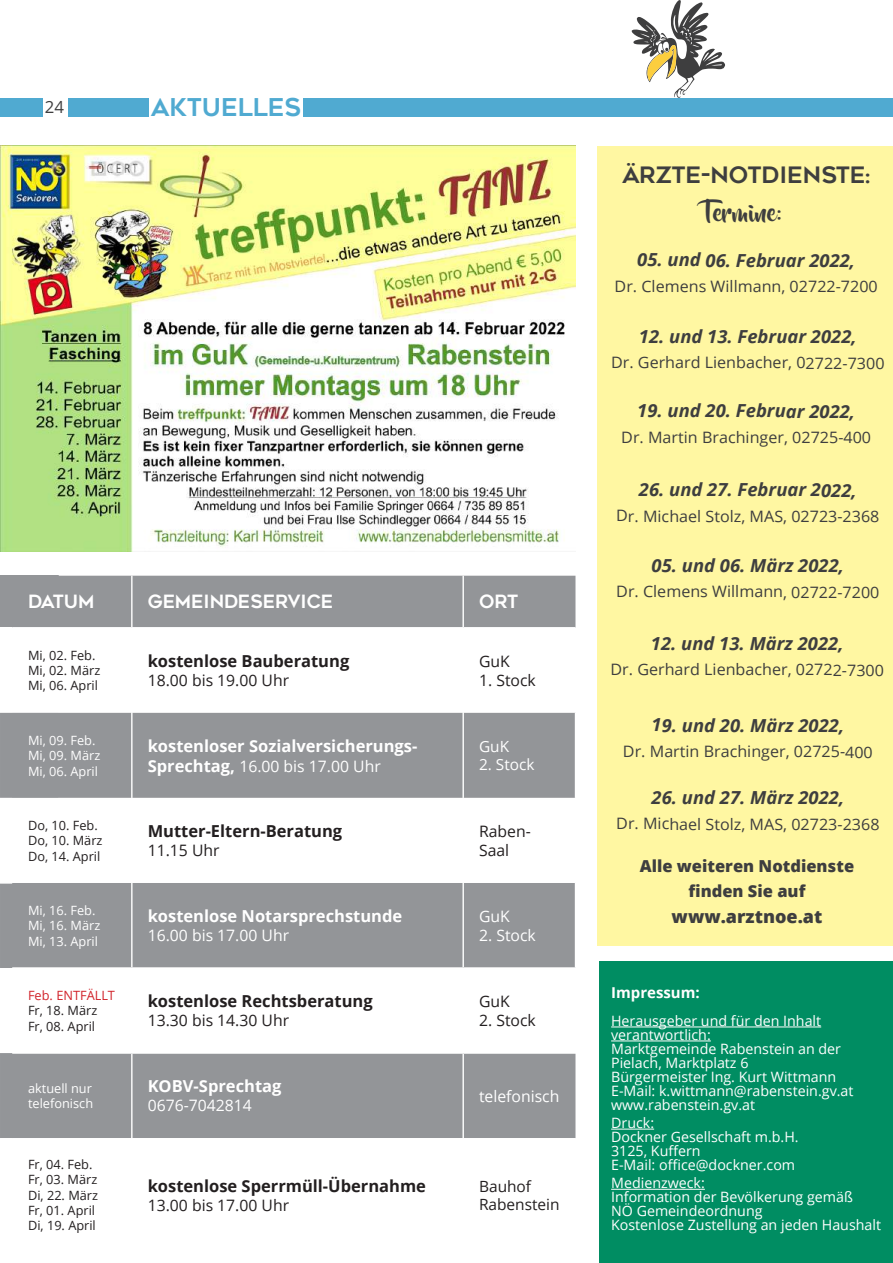
<style>
.page{position:relative;width:893px;height:1263px;background:#fff}
.page>*{position:absolute;margin:0;border:0;box-sizing:border-box;transform-origin:0 0}
.t1{font:24.45px "Geometos";color:#50aad1}
.t2{font:24px "Beyond The Mountains";color:#3e3e3f}
.t3{font:22.5px "Geometos";color:#3e3e3f}
.t4{font:18.15px "Geometos";color:#fff}
.t5{font:italic 700 18px "Open Sans";color:#3e3e3f}
.t6{font:800 18px "Open Sans";color:#3e3e3f}
.t7{font:16.8px "Open Sans";color:#3e3e3f}
.t8{font:700 16.5px "Open Sans";color:#231f20}
.t9{font:700 16.5px "Open Sans";color:#fff}
.t10{font:800 16.5px/25.5px "Open Sans";color:#3e3e3f;text-align:center}
.t11{font:15.75px "Open Sans";letter-spacing:-.005em;color:#3e3e3f}
.t12{font:15.75px/18.9px "Open Sans";color:#231f20}
.t13{font:15.75px "Open Sans";color:#fff}
.t14{font:15.45px/18.6px "Open Sans";color:#231f20}
.t15{font:15.45px "Open Sans";color:#fff}
.t16{font:700 15px "Open Sans";color:#fff}
.t17{font:14.25px/14px "Open Sans";color:#fff}
.t18{font:12.75px/15.3px "Open Sans";color:#231f20}
.t19{font:12.75px/15.3px "Open Sans";color:#fff}
.t20{font:12.75px "Open Sans";color:#d1232a}
.s1{font-weight:700;font-size:16.5px}
</style>
<div class="page">
<div style="left:0;top:576px;width:59px;height:52px;background:#939598"></div>
<svg style="left:0;top:713px;width:12px;height:425px"></svg>
<hr style="left:0;top:627px;width:60px;height:1px;background:#fff">
<hr style="left:0;top:882px;width:60px;height:2px;background:#fff">
<div style="left:59px;top:576px;width:516px;height:51px;background:#939598"></div>
<svg style="left:12px;top:712px;width:563px;height:1px"></svg>
<div style="left:12px;top:713px;width:563px;height:85px;background:#939598"></div>
<svg style="left:12px;top:883px;width:563px;height:255px;fill:#939598"></svg>
<hr style="left:131px;top:576px;width:2px;height:51px;background:#fff">
<hr style="left:462px;top:576px;width:2px;height:51px;background:#fff">
<hr style="left:131px;top:628px;width:2px;height:85px;background:#fff">
<hr style="left:462px;top:628px;width:2px;height:85px;background:#fff">
<hr style="left:12px;top:1052px;width:120px;height:2px;background:#fff">
<hr style="left:132px;top:1052px;width:331px;height:2px;background:#fff">
<hr style="left:131px;top:1054px;width:2px;height:84px;background:#fff">
<hr style="left:463px;top:1052px;width:113px;height:2px;background:#fff">
<hr style="left:462px;top:1054px;width:2px;height:84px;background:#fff">
<hr style="left:462px;top:713px;width:2px;height:85px;background:#fff">
<hr style="left:462px;top:883px;width:2px;height:84px;background:#fff">
<hr style="left:462px;top:969px;width:2px;height:83px;background:#fff">
<hr style="left:132px;top:967px;width:331px;height:2px;background:#fff">
<hr style="left:463px;top:967px;width:113px;height:2px;background:#fff">
<hr style="left:131px;top:713px;width:2px;height:85px;background:#fff">
<hr style="left:131px;top:883px;width:2px;height:84px;background:#fff">
<hr style="left:131px;top:969px;width:2px;height:83px;background:#fff">
<hr style="left:12px;top:967px;width:120px;height:2px;background:#fff">
<svg style="left:631px;top:0;width:94px;height:98px"></svg>
<div style="left:303px;top:98px;width:590px;height:18px;background:#50aad1"></div>
<div style="left:68px;top:98px;width:81px;height:18px;background:#50aad1"></div>
<div style="left:0;top:98px;width:43px;height:18px;background:#50aad1"></div>
<div style="left:598px;top:146px;width:295px;height:800px;background:#fff7a2"></div>
<div style="left:599px;top:961px;width:294px;height:302px;background:#008d62"></div>
<hr style="left:611px;top:1026px;width:210px;height:1px;background:#fff">
<hr style="left:611px;top:1040px;width:100px;height:1px;background:#fff">
<hr style="left:611px;top:1129px;width:43px;height:1px;background:#fff">
<hr style="left:611px;top:1189px;width:94px;height:1px;background:#fff">
<img style="left:0;top:145px;width:575px;height:407px">
<p class="t7" style="left:45px;top:95px;width:21px">24</p>
<h1 class="t1" style="left:151px;top:94px;width:152px">AKTUELLES</h1>
<p class="t4" style="left:28px;top:591px;width:68px">DATUM</p>
<p class="t4" style="left:148px;top:591px;width:187px">GEMEINDESERVICE</p>
<p class="t4" style="left:479px;top:591px;width:41px">ORT</p>
<p class="t18" style="left:28px;top:647px;width:74px">Mi, 02. Feb.<br>Mi, 02. März<br>Mi, 06. April</p>
<p class="t8" style="left:148px;top:649px;width:203px">kostenlose Bauberatung</p>
<p class="t12" style="left:148px;top:671px;width:143px">18.00 bis 19.00 Uhr</p>
<p class="t19" style="left:28px;top:732px;width:74px">Mi, 09. Feb.<br>Mi, 09. März<br>Mi, 06. April</p>
<p class="t9" style="left:148px;top:734px;width:271px">kostenloser Sozialversicherungs-</p>
<p class="t13" style="left:148px;top:755px;width:235px"><span class="s1">Sprechtag,</span> 16.00 bis 17.00 Uhr</p>
<p class="t18" style="left:28px;top:817px;width:76px">Do, 10. Feb.<br>Do, 10. März<br>Do, 14. April</p>
<p class="t8" style="left:148px;top:820px;width:196px">Mutter-Eltern-Beratung</p>
<p class="t12" style="left:148px;top:841px;width:73px">11.15 Uhr</p>
<p class="t19" style="left:28px;top:902px;width:74px">Mi, 16. Feb.<br>Mi, 16. März<br>Mi, 13. April</p>
<p class="t9" style="left:148px;top:905px;width:256px">kostenlose Notarsprechstunde</p>
<p class="t13" style="left:148px;top:925px;width:143px">16.00 bis 17.00 Uhr</p>
<p class="t20" style="left:28px;top:987px;width:88px">Feb. ENTFÄLLT</p>
<p class="t18" style="left:28px;top:1003px;width:71px">Fr, 18. März<br>Fr, 08. April</p>
<p class="t8" style="left:148px;top:990px;width:227px">kostenlose Rechtsberatung</p>
<p class="t12" style="left:148px;top:1011px;width:143px">13.30 bis 14.30 Uhr</p>
<p class="t19" style="left:28px;top:1080px;width:67px">aktuell nur telefonisch</p>
<p class="t9" style="left:148px;top:1075px;width:135px">KOBV-Sprechtag</p>
<p class="t13" style="left:148px;top:1095px;width:106px">0676-7042814</p>
<p class="t18" style="left:28px;top:1156px;width:72px">Fr, 04. Feb.<br>Fr, 03. März<br>Di, 22. März<br>Fr, 01. April<br>Di, 19. April</p>
<p class="t8" style="left:148px;top:1174px;width:280px">kostenlose Sperrmüll-Übernahme</p>
<p class="t12" style="left:148px;top:1195px;width:143px">13.00 bis 17.00 Uhr</p>
<p class="t12" style="left:479px;top:651px;width:32px">GuK</p>
<p class="t12" style="left:479px;top:670px;width:58px">1. Stock</p>
<p class="t15" style="left:479px;top:736px;width:32px">GuK</p>
<p class="t15" style="left:479px;top:754px;width:57px">2. Stock</p>
<p class="t12" style="left:479px;top:821px;width:53px">Raben-<br>Saal</p>
<p class="t13" style="left:479px;top:905px;width:32px">GuK</p>
<p class="t13" style="left:479px;top:924px;width:58px">2. Stock</p>
<p class="t12" style="left:479px;top:991px;width:32px">GuK</p>
<p class="t12" style="left:479px;top:1010px;width:58px">2. Stock</p>
<p class="t13" style="left:479px;top:1085px;width:82px">telefonisch</p>
<p class="t14" style="left:479px;top:1176px;width:82px">Bauhof<br>Rabenstein</p>
<h3 class="t3" style="left:622px;top:162px;width:249px">ÄRZTE-NOTDIENSTE:</h3>
<h2 class="t2" style="left:705px;top:200px;width:79px">Termine:</h2>
<p class="t5" style="left:637px;top:247px;width:219px">05. und 06. Februar 2022,</p>
<p class="t11" style="left:615px;top:276px;width:265px">Dr. Clemens Willmann, 02722-7200</p>
<p class="t5" style="left:639px;top:324px;width:219px">12. und 13. Februar 2022,</p>
<p class="t11" style="left:611px;top:352px;width:275px">Dr. Gerhard Lienbacher, 02722-7300</p>
<p class="t5" style="left:637px;top:398px;width:219px">19. und 20. Februar 2022,</p>
<p class="t11" style="left:621px;top:426px;width:251px">Dr. Martin Brachinger, 02725-400</p>
<p class="t5" style="left:639px;top:477px;width:219px">26. und 27. Februar 2022,</p>
<p class="t11" style="left:616px;top:505px;width:265px">Dr. Michael Stolz, MAS, 02723-2368</p>
<p class="t5" style="left:651px;top:553px;width:194px">05. und 06. März 2022,</p>
<p class="t11" style="left:616px;top:581px;width:265px">Dr. Clemens Willmann, 02722-7200</p>
<p class="t5" style="left:651px;top:630px;width:194px">12. und 13. März 2022,</p>
<p class="t11" style="left:610px;top:659px;width:275px">Dr. Gerhard Lienbacher, 02722-7300</p>
<p class="t5" style="left:652px;top:712px;width:194px">19. und 20. März 2022,</p>
<p class="t11" style="left:623px;top:741px;width:251px">Dr. Martin Brachinger, 02725-400</p>
<p class="t5" style="left:652px;top:785px;width:194px">26. und 27. März 2022,</p>
<p class="t11" style="left:616px;top:813px;width:265px">Dr. Michael Stolz, MAS, 02723-2368</p>
<p class="t10" style="left:640px;top:852px;width:216px">Alle weiteren Notdienste finden Sie auf</p>
<p class="t6" style="left:672px;top:902px;width:152px">www.arztnoe.at</p>
<p class="t16" style="left:611px;top:982px;width:90px">Impressum:</p>
<p class="t17" style="left:611px;top:1013px;width:244px">Herausgeber und für den Inhalt verantwortlich:<br>Marktgemeinde Rabenstein an der<br>Pielach, Marktplatz 6<br>Bürgermeister Ing. Kurt Wittmann<br>E-Mail: k.wittmann@rabenstein.gv.at www.rabenstein.gv.at</p>
<p class="t17" style="left:611px;top:1115px;width:189px">Druck:<br>Dockner Gesellschaft m.b.H.<br>3125, Kuffern<br>E-Mail: office@dockner.com</p>
<p class="t17" style="left:611px;top:1176px;width:272px">Medienzweck:<br>Information der Bevölkerung gemäß<br>NÖ Gemeindeordnung<br>Kostenlose Zustellung an jeden Haushalt</p>
</div>
